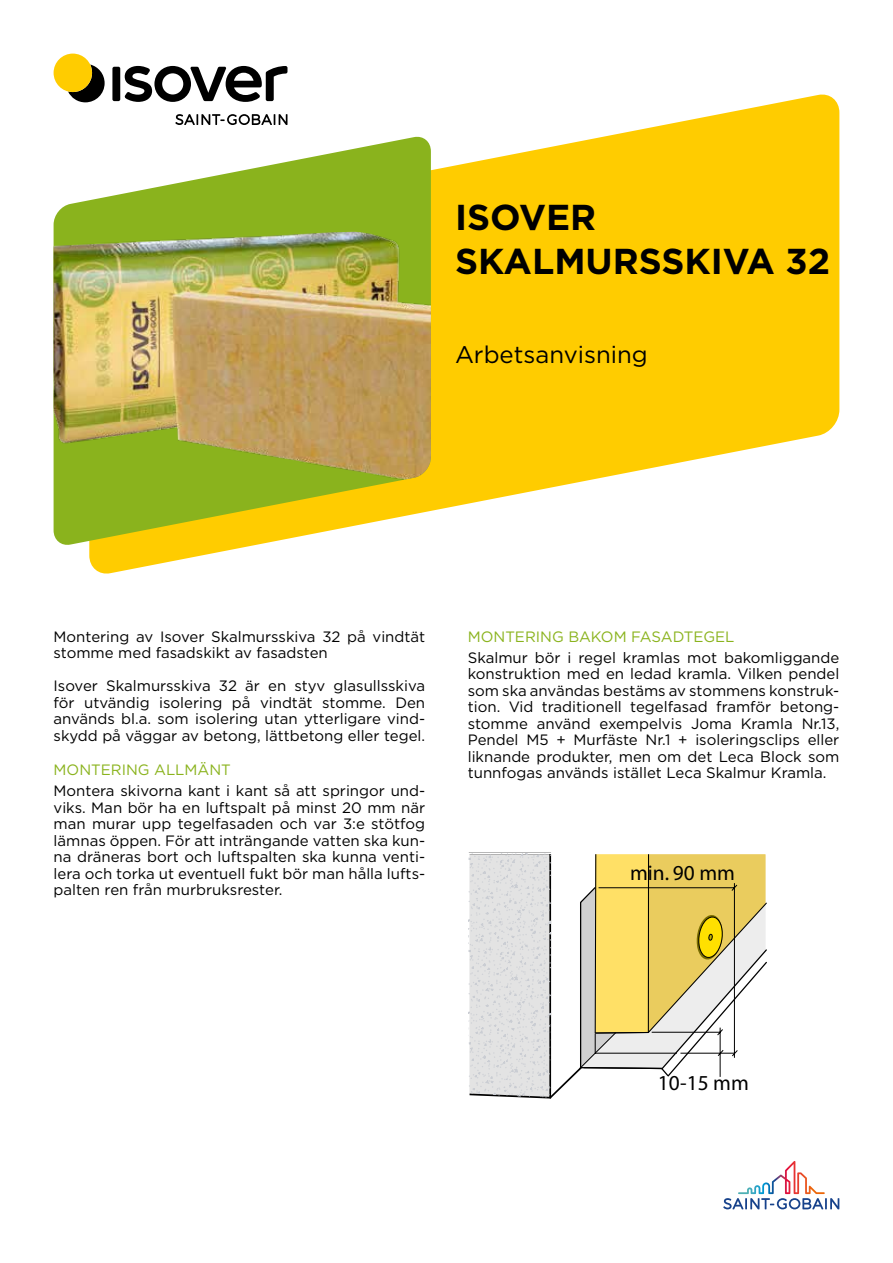
<style>
.page{position:relative;width:893px;height:1263px;background:#fff}
.page>*{position:absolute;margin:0;border:0;box-sizing:border-box;transform-origin:0 0}
.t1{font:700 36px/43.2px "Gotham";color:#000}
.t2{font:24px "Gotham";color:#000}
.t3{font:21.3px "Courier";color:#000}
.t4{font:15px/16.5px "Gotham";color:#000;text-align:justify}
.t5{font:15px "Gotham";color:#8ab31d}
</style>
<div class="page">
<svg style="left:89px;top:91px;width:750px;height:483px;fill:#fc0"></svg>
<svg style="left:54px;top:134px;width:377px;height:414px;fill:#8ab31d"></svg>
<img style="left:54px;top:232px;width:377px;height:254px">
<svg style="left:175px;top:114px;width:112px;height:11px"></svg>
<svg style="left:68px;top:65px;width:37px;height:37px"></svg>
<div style="left:112px;top:67px;width:8px;height:34px;background:#000;border-radius:2px"></div>
<svg style="left:124px;top:66px;width:163px;height:36px"></svg>
<div style="left:54px;top:54px;width:38px;height:38px;background:#fc0;border-radius:50%"></div>
<svg style="left:723px;top:1161px;width:116px;height:48px"></svg>
<svg style="left:468px;top:852px;width:299px;height:247px"></svg>
<h1 class="t1" style="left:455px;top:196px;width:377px">ISOVER<br>SKALMURSSKIVA 32</h1>
<h2 class="t2" style="left:455px;top:339px;width:194px">Arbetsanvisning</h2>
<p class="t4" style="left:54px;top:628px;width:373px">Montering av Isover Skalmursskiva 32 på vindtät stomme med fasadskikt av fasadsten</p>
<p class="t4" style="left:54px;top:677px;width:373px">Isover Skalmursskiva 32 är en styv glasullsskiva för utvändig isolering på vindtät stomme. Den används bl.a. som isolering utan ytterligare vind&shy;skydd på väggar av betong, lättbetong eller tegel.</p>
<p class="t5" style="left:54px;top:760px;width:179px">MONTERING ALLMÄNT</p>
<p class="t4" style="left:54px;top:782px;width:373px">Montera skivorna kant i kant så att springor und&shy;viks. Man bör ha en luftspalt på minst 20 mm när man murar upp tegelfasaden och var 3:e stötfog lämnas öppen. För att inträngande vatten ska kun&shy;na dräneras bort och luftspalten ska kunna venti&shy;lera och torka ut eventuell fukt bör man hålla lufts&shy;palten ren från murbruksrester.</p>
<p class="t5" style="left:468px;top:627px;width:268px">MONTERING BAKOM FASADTEGEL</p>
<p class="t4" style="left:468px;top:649px;width:373px">Skalmur bör i regel kramlas mot bakomliggande konstruktion med en ledad kramla. Vilken pendel som ska användas bestäms av stommens konstruk&shy;tion. Vid traditionell tegelfasad framför betong&shy;stomme använd exempelvis Joma Kramla Nr.13, Pendel M5 + Murfäste Nr.1 + isoleringsclips eller liknande produkter, men om det Leca Block som tunnfogas används istället Leca Skalmur Kramla.</p>
<h3 class="t3" style="left:630px;top:860px;width:106px">min. 90 mm</h3>
<h3 class="t3" style="left:658px;top:1070px;width:92px">10-15 mm</h3>
</div>
